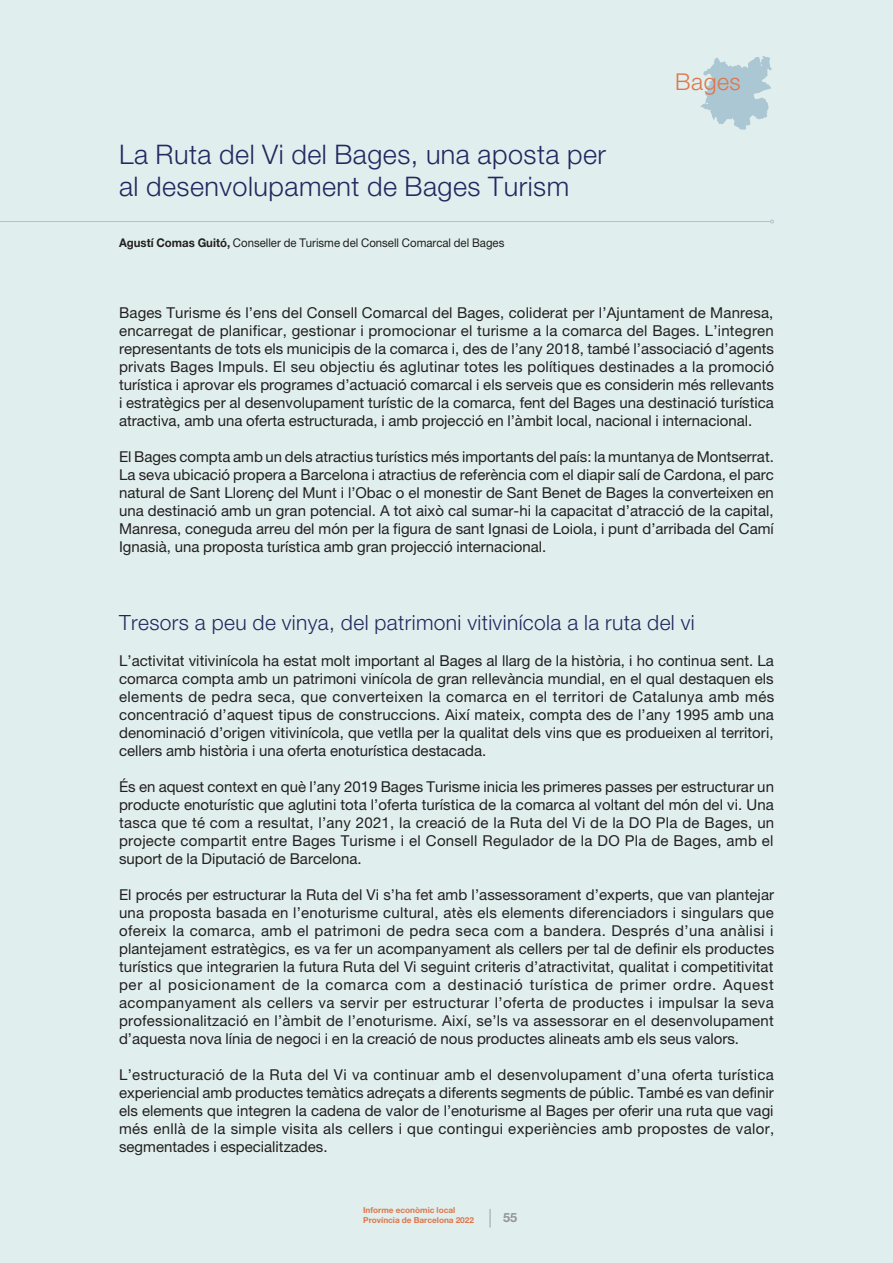
<style>
.page{position:relative;width:893px;height:1263px;background:#e0efed}
.page>*{position:absolute;margin:0;border:0;box-sizing:border-box;transform-origin:0 0}
.t1{font:300 27px/32.4px "Helvetica Neue LT Std";letter-spacing:.02em;color:#242860}
.t2{font:300 23.1px "Helvetica Neue LT Std";letter-spacing:.02em;color:#df754a}
.t3{font:300 21px "Helvetica Neue LT Std";letter-spacing:.02em;color:#242860}
.t4{font:15px/18px "Helvetica Neue LT Std";color:#231f20;text-align:justify}
.t5{font:700 12.75px "Helvetica Neue LT Std";color:#939598}
.t6{font:12px "Helvetica Neue LT Std";color:#231f20;scale:.95 1}
.t7{font:700 8.25px/9.9px "Helvetica Neue LT Std";color:#df754a}
.s1{font-weight:700}
</style>
<div class="page">
<svg style="left:490px;top:1209px;width:1px;height:18px"></svg>
<svg style="left:700px;top:56px;width:72px;height:74px"></svg>
<hr style="left:0;top:221px;width:770px;height:1px;background:#b1c3cb">
<h1 class="t1" style="left:119px;top:137px;width:488px">La Ruta del Vi del Bages, una aposta per al desenvolupament de Bages Turism</h1>
<p class="t6" style="left:119px;top:236px;width:407px"><span class="s1">Agustí Comas Guitó,</span> Conseller de Turisme del Consell Comarcal del Bages</p>
<h2 class="t2" style="left:675px;top:68px;width:67px">Bages</h2>
<p class="t4" style="left:119px;top:304px;width:656px">Bages Turisme és l’ens del Consell Comarcal del Bages, coliderat per l’Ajuntament de Manresa, encarregat de planificar, gestionar i promocionar el turisme a la comarca del Bages. L’integren representants de tots els municipis de la comarca i, des de l’any 2018, també l’associació d’agents privats Bages Impuls. El seu objectiu és aglutinar totes les polítiques destinades a la promoció turística i aprovar els programes d’actuació comarcal i els serveis que es considerin més rellevants i estratègics per al desenvolupament turístic de la comarca, fent del Bages una destinació turística atractiva, amb una oferta estructurada, i amb projecció en l’àmbit local, nacional i internacional.</p>
<p class="t4" style="left:119px;top:448px;width:656px">El Bages compta amb un dels atractius turístics més importants del país: la muntanya de Montserrat.<br>La seva ubicació propera a Barcelona i atractius de referència com el diapir salí de Cardona, el parc natural de Sant Llorenç del Munt i l’Obac o el monestir de Sant Benet de Bages la converteixen en una destinació amb un gran potencial. A tot això cal sumar-hi la capacitat d’atracció de la capital, Manresa, coneguda arreu del món per la figura de sant Ignasi de Loiola, i punt d’arribada del Camí Ignasià, una proposta turística amb gran projecció internacional.</p>
<h3 class="t3" style="left:119px;top:609px;width:577px">Tresors a peu de vinya, del patrimoni vitivinícola a la ruta del vi</h3>
<p class="t4" style="left:119px;top:652px;width:657px">L’activitat vitivinícola ha estat molt important al Bages al llarg de la història, i ho continua sent. La comarca compta amb un patrimoni vinícola de gran rellevància mundial, en el qual destaquen els elements de pedra seca, que converteixen la comarca en el territori de Catalunya amb més concentració d’aquest tipus de construccions. Així mateix, compta des de l’any 1995 amb una denominació d’origen vitivinícola, que vetlla per la qualitat dels vins que es produeixen al territori, cellers amb història i una oferta enoturística destacada.</p>
<p class="t4" style="left:119px;top:778px;width:657px">És en aquest context en què l’any 2019 Bages Turisme inicia les primeres passes per estructurar un producte enoturístic que aglutini tota l’oferta turística de la comarca al voltant del món del vi. Una tasca que té com a resultat, l’any 2021, la creació de la Ruta del Vi de la DO Pla de Bages, un projecte compartit entre Bages Turisme i el Consell Regulador de la DO Pla de Bages, amb el suport de la Diputació de Barcelona.</p>
<p class="t4" style="left:119px;top:886px;width:657px">El procés per estructurar la Ruta del Vi s’ha fet amb l’assessorament d’experts, que van plantejar una proposta basada en l’enoturisme cultural, atès els elements diferenciadors i singulars que ofereix la comarca, amb el patrimoni de pedra seca com a bandera. Després d’una anàlisi i plantejament estratègics, es va fer un acompanyament als cellers per tal de definir els productes turístics que integrarien la futura Ruta del Vi seguint criteris d’atractivitat, qualitat i competitivitat per al posicionament de la comarca com a destinació turística de primer ordre. Aquest acompanyament als cellers va servir per estructurar l’oferta de productes i impulsar la seva professionalització en l’àmbit de l’enoturisme. Així, se’ls va assessorar en el desenvolupament d’aquesta nova línia de negoci i en la creació de nous productes alineats amb els seus valors.</p>
<p class="t4" style="left:119px;top:1066px;width:657px">L’estructuració de la Ruta del Vi va continuar amb el desenvolupament d’una oferta turística experiencial amb productes temàtics adreçats a diferents segments de públic. També es van definir els elements que integren la cadena de valor de l’enoturisme al Bages per oferir una ruta que vagi més enllà de la simple visita als cellers i que contingui experiències amb propostes de valor, segmentades i especialitzades.</p>
<p class="t7" style="left:363px;top:1205px;width:112px">Informe econòmic local<br>Província de Barcelona 2022</p>
<p class="t5" style="left:503px;top:1209px;width:16px">55</p>
</div>
